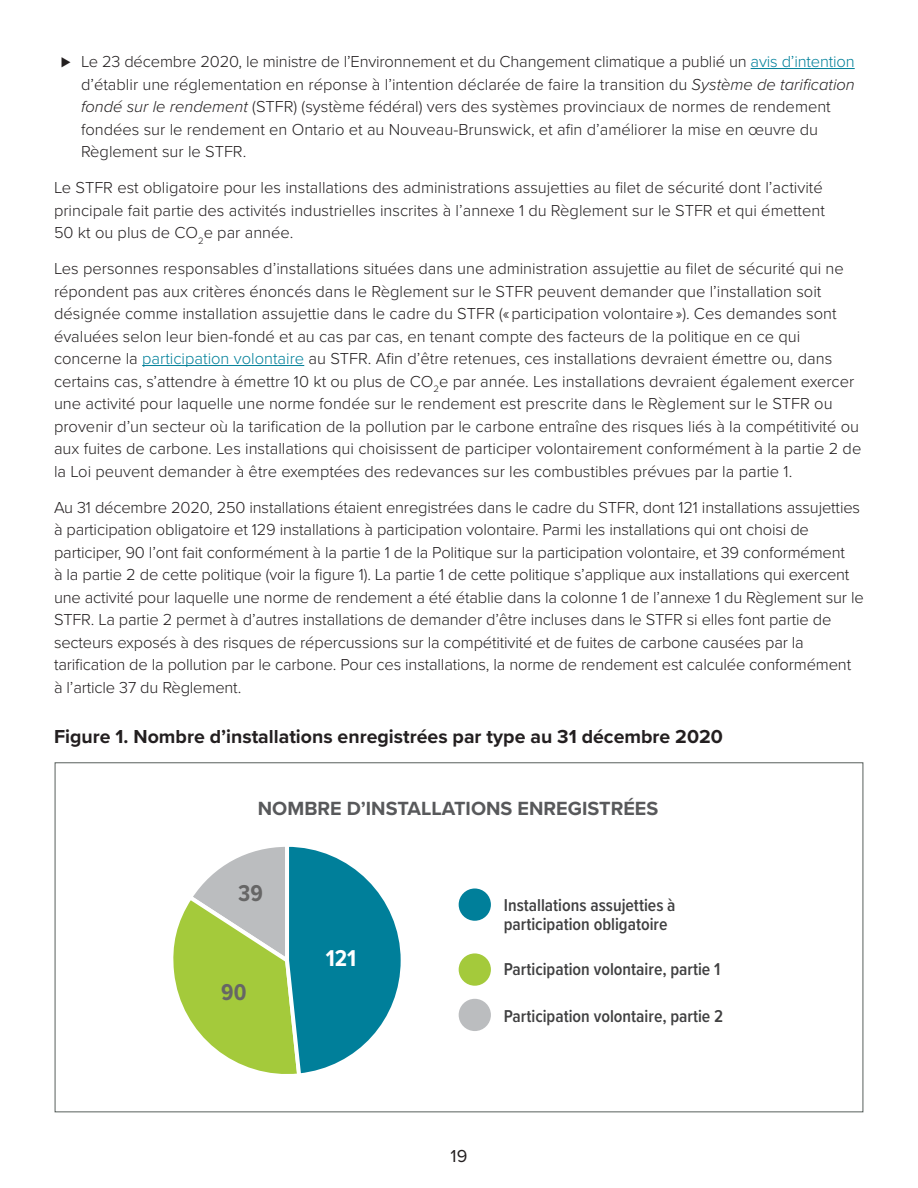
<style>
.page{position:relative;width:918px;height:1188px;background:#fff}
.page>*{position:absolute;margin:0;border:0;box-sizing:border-box;transform-origin:0 0}
.t1{font:700 23.7px "Proxima Nova Cond";color:#666}
.t2{font:700 23.7px "Proxima Nova Cond";color:#fff}
.t3{font:700 19.8px "Proxima Nova";color:#58595b}
.Table_Heading{font:700 19.5px "Proxima Nova";color:#231f20}
.t4{font:18px "Proxima Nova";color:#231f20}
.t5{font:600 17.85px/19.6px "Proxima Nova Cond";color:#404041}
.Body_Text{font:300 16.5px/22.5px "Proxima Nova";color:#231f20}
.s1{font-weight:400}
.s2{color:#00809a}
.s3{font-style:italic}
</style>
<div class="page">
<hr style="left:751px;top:68px;width:104px;height:1px;background:#00809a">
<hr style="left:142px;top:365px;width:162px;height:1px;background:#00809a">
<div style="left:459px;top:888px;width:32px;height:33px;background:#007f9a;border-radius:50%"></div>
<div style="left:459px;top:953px;width:32px;height:33px;background:#a4ca3b;border-radius:50%"></div>
<div style="left:459px;top:999px;width:32px;height:32px;background:#bbbdbf;border-radius:50%"></div>
<svg style="left:173px;top:846px;width:228px;height:228px"></svg>
<p class="Body_Text" style="left:81px;top:49px;width:775px;text-indent:-20px"><span class="s1">⊲</span> Le 23 décembre 2020, le ministre de l’Environnement et du Changement climatique a publié un <span class="s2">avis d’intention </span>d’établir une réglementation en réponse à l’intention déclarée de faire la transition du <span class="s3">Système de tarification fondé sur le rendement</span> (STFR) (système fédéral) vers des systèmes provinciaux de normes de rendement fondées sur le rendement en Ontario et au Nouveau-Brunswick, et afin d’améliorer la mise en œuvre du Règlement sur le STFR.</p>
<p class="Body_Text" style="left:54px;top:175px;width:772px">Le STFR est obligatoire pour les installations des administrations assujetties au filet de sécurité dont l’activité principale fait partie des activités industrielles inscrites à l’annexe 1 du Règlement sur le STFR et qui émettent<br>50 kt ou plus de CO<sub>2</sub>e par année.</p>
<p class="Body_Text" style="left:54px;top:256px;width:809px">Les personnes responsables d’installations situées dans une administration assujettie au filet de sécurité qui ne répondent pas aux critères énoncés dans le Règlement sur le STFR peuvent demander que l’installation soit désignée comme installation assujettie dans le cadre du STFR (« participation volontaire »). Ces demandes sont évaluées selon leur bien-fondé et au cas par cas, en tenant compte des facteurs de la politique en ce qui concerne la <span class="s2">participation volontaire</span> au STFR. Afin d’être retenues, ces installations devraient émettre ou, dans certains cas, s’attendre à émettre 10 kt ou plus de CO<sub>2</sub>e par année. Les installations devraient également exercer une activité pour laquelle une norme fondée sur le rendement est prescrite dans le Règlement sur le STFR ou provenir d’un secteur où la tarification de la pollution par le carbone entraîne des risques liés à la compétitivité ou aux fuites de carbone. Les installations qui choisissent de participer volontairement conformément à la partie 2 de la Loi peuvent demander à être exemptées des redevances sur les combustibles prévues par la partie 1.</p>
<p class="Body_Text" style="left:54px;top:495px;width:811px">Au 31 décembre 2020, 250 installations étaient enregistrées dans le cadre du STFR, dont 121 installations assujetties à participation obligatoire et 129 installations à participation volontaire. Parmi les installations qui ont choisi de participer, 90 l’ont fait conformément à la partie 1 de la Politique sur la participation volontaire, et 39 conformément<br>à la partie 2 de cette politique (voir la figure 1). La partie 1 de cette politique s’applique aux installations qui exercent une activité pour laquelle une norme de rendement a été établie dans la colonne 1 de l’annexe 1 du Règlement sur le STFR. La partie 2 permet à d’autres installations de demander d’être incluses dans le STFR si elles font partie de secteurs exposés à des risques de répercussions sur la compétitivité et de fuites de carbone causées par la tarification de la pollution par le carbone. Pour ces installations, la norme de rendement est calculée conformément à l’article 37 du Règlement.</p>
<p class="Table_Heading" style="left:54px;top:722px;width:670px">Figure 1. Nombre d’installations enregistrées par type au 31 décembre 2020</p>
<p class="t3" style="left:258px;top:793px;width:402px">NOMBRE D’INSTALLATIONS ENREGISTRÉES</p>
<p class="t1" style="left:238px;top:875px;width:26px">39</p>
<p class="t1" style="left:221px;top:975px;width:27px">90</p>
<p class="t2" style="left:326px;top:941px;width:32px">121</p>
<p class="t5" style="left:504px;top:894px;width:173px">Installations assujetties à participation obligatoire</p>
<p class="t5" style="left:504px;top:959px;width:218px">Participation volontaire, partie 1</p>
<p class="t5" style="left:504px;top:1005px;width:221px">Participation volontaire, partie 2</p>
<p class="t4" style="left:451px;top:1142px;width:18px">19</p>
</div>
